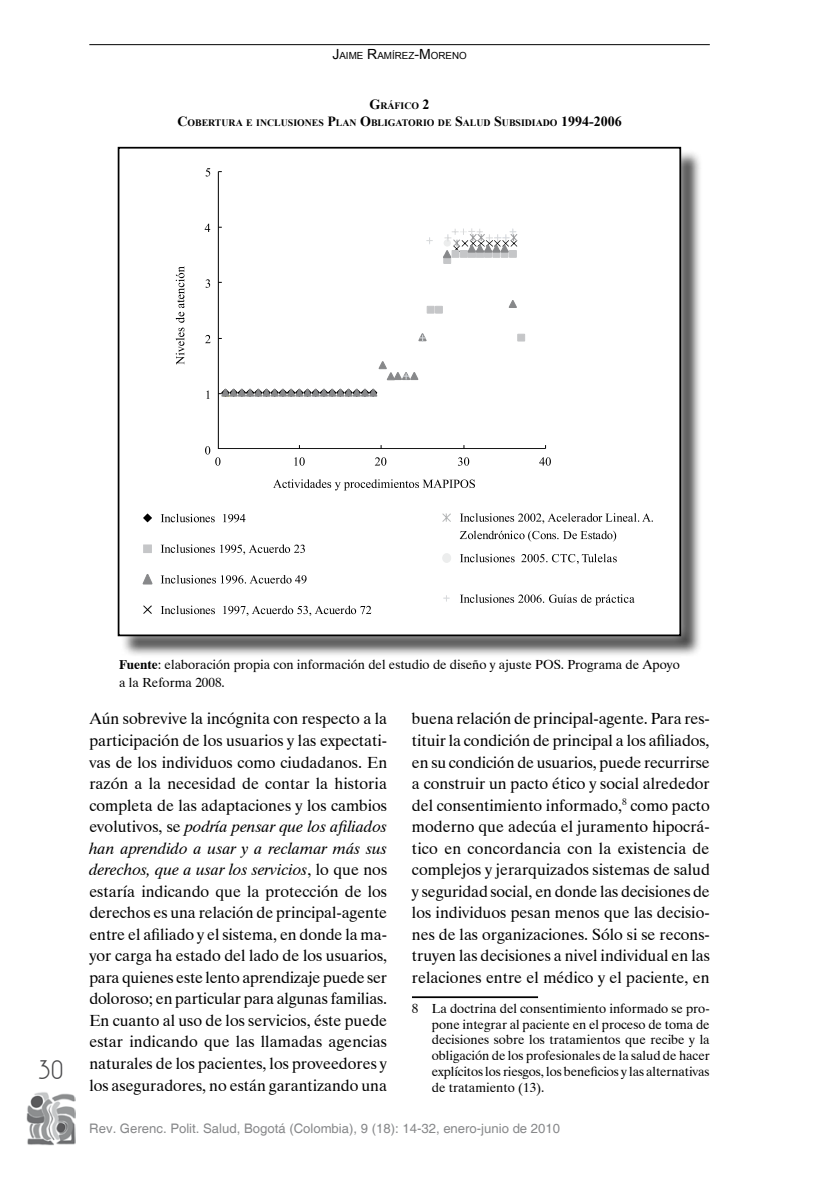
<style>
.page{position:relative;width:819px;height:1191px;background:#fff}
.page>*{position:absolute;margin:0;border:0;box-sizing:border-box;transform-origin:0 0}
.t1{font:28px "Plaza D";color:#4b4b4d}
.t2{font:16.1px/21.5px "Dutch 801 BT";color:#000;text-align:justify}
.t3{font:13.12px/15.8px "Dutch 801 BT";color:#000;text-align:justify}
.t4{font:13.12px "Helvetica";color:#87888a}
.t5{font:700 9.8px/16.8px "Times New Roman";color:#000;text-align:center}
.t6{font:9.8px "Arial";color:#000}
.s1{font-size:14px}
.s2{font-weight:700}
.s3{font-style:italic}
</style>
<div class="page">
<img style="left:26px;top:1092px;width:49px;height:53px">
<hr style="left:89px;top:44px;width:620px;height:1px;background:#000">
<hr style="left:412px;top:996px;width:126px;height:2px;background:#000">
<div style="left:106px;top:136px;width:595px;height:521px;background:#fff;opacity:.75"></div>
<div style="left:119px;top:148px;width:561px;height:487px;background:#fff"></div>
<div style="left:118px;top:147px;width:563px;height:489px;border:2px solid #000"></div>
<svg style="left:176px;top:267px;width:8px;height:98px"></svg>
<hr style="left:218px;top:172px;width:1px;height:276px;background:#000">
<hr style="left:218px;top:448px;width:327px;height:1px;background:#000">
<svg style="left:206px;top:390px;width:3px;height:9px"></svg>
<svg style="left:205px;top:335px;width:5px;height:8px"></svg>
<svg style="left:205px;top:279px;width:5px;height:9px"></svg>
<svg style="left:205px;top:224px;width:5px;height:8px"></svg>
<svg style="left:205px;top:168px;width:5px;height:8px"></svg>
<svg style="left:205px;top:446px;width:15px;height:20px"></svg>
<svg style="left:294px;top:457px;width:11px;height:9px"></svg>
<svg style="left:375px;top:457px;width:11px;height:9px"></svg>
<svg style="left:458px;top:457px;width:11px;height:9px"></svg>
<svg style="left:539px;top:457px;width:12px;height:9px"></svg>
<svg style="left:273px;top:479px;width:202px;height:11px"></svg>
<div style="left:427px;top:306px;width:7px;height:7px;background:#c5c6c8"></div>
<div style="left:427px;top:306px;width:7px;height:7px;border:1px solid #c5c6c8"></div>
<div style="left:435px;top:306px;width:7px;height:7px;background:#c5c6c8"></div>
<div style="left:435px;top:306px;width:7px;height:7px;border:1px solid #c5c6c8"></div>
<div style="left:444px;top:256px;width:6px;height:7px;background:#c5c6c8"></div>
<div style="left:443px;top:256px;width:8px;height:8px;border:1px solid #c5c6c8"></div>
<div style="left:517px;top:334px;width:7px;height:7px;background:#c5c6c8"></div>
<div style="left:517px;top:334px;width:8px;height:7px;border:1px solid #c5c6c8"></div>
<svg style="left:508px;top:300px;width:9px;height:8px"></svg>
<svg style="left:443px;top:228px;width:75px;height:32px"></svg>
<svg style="left:218px;top:359px;width:200px;height:40px"></svg>
<svg style="left:143px;top:513px;width:9px;height:9px"></svg>
<svg style="left:161px;top:514px;width:84px;height:8px"></svg>
<div style="left:143px;top:544px;width:9px;height:9px;background:#c5c6c8"></div>
<svg style="left:161px;top:544px;width:144px;height:11px"></svg>
<svg style="left:142px;top:574px;width:11px;height:10px"></svg>
<svg style="left:161px;top:575px;width:145px;height:8px"></svg>
<svg style="left:143px;top:605px;width:9px;height:9px"></svg>
<svg style="left:161px;top:605px;width:210px;height:11px"></svg>
<svg style="left:442px;top:513px;width:9px;height:9px"></svg>
<svg style="left:460px;top:513px;width:193px;height:10px"></svg>
<svg style="left:460px;top:530px;width:156px;height:11px"></svg>
<div style="left:442px;top:553px;width:8px;height:9px;background:#eceded;border-radius:50%"></div>
<div style="left:442px;top:553px;width:9px;height:10px;border:1px solid #eceded;border-radius:50%"></div>
<svg style="left:460px;top:554px;width:156px;height:10px"></svg>
<svg style="left:460px;top:594px;width:174px;height:11px"></svg>
<svg style="left:443px;top:595px;width:6px;height:6px"></svg>
<svg style="left:418px;top:333px;width:9px;height:9px"></svg>
<svg style="left:426px;top:237px;width:6px;height:7px"></svg>
<p class="t6" style="left:332px;top:49px;width:136px"><span class="s1">J</span>AIME <span class="s1">R</span>AMÍREZ<span class="s1">-M</span> ORENO</p>
<p class="t5" style="left:177px;top:97px;width:446px"><span class="s1">G</span>RÁFICO <span class="s1">2<br>C</span>OBERTURA E INCLUSIONES <span class="s1">P</span>LAN <span class="s1">O</span>BLIGATORIO DE <span class="s1">S</span>ALUD <span class="s1">S</span>UBSIDIADO <span class="s1">1994-2006</span></p>
<h1 class="t1" style="left:38px;top:1055px;width:27px">30</h1>
<p class="t3" style="left:119px;top:655px;width:562px;line-height:17.5px"><span class="s2">Fuente</span>: elaboración propia con información del estudio de diseño y ajuste POS. Programa de Apoyo a la Reforma 2008.</p>
<p class="t2" style="left:89px;top:707px;width:299px">Aún sobrevive la incógnita con respecto a la participación de los usuarios y las expectati&shy;vas de los individuos como ciudadanos. En razón a la necesidad de contar la historia completa de las adaptaciones y los cambios evolutivos, se <span class="s3">podría pensar que los afiliados han aprendido a usar y a reclamar más sus derechos, que a usar los servicios</span>, lo que nos estaría indicando que la protección de los derechos es una relación de principal-agente entre el afiliado y el sistema, en donde la ma&shy;yor carga ha estado del lado de los usuarios, para quienes este lento aprendizaje puede ser doloroso; en particular para algunas familias.<br>En cuanto al uso de los servicios, éste puede estar indicando que las llamadas agencias naturales de los pacientes, los proveedores y los aseguradores, no están garantizando una</p>
<p class="t2" style="left:412px;top:707px;width:299px">buena relación de principal-agente. Para res&shy;tituir la condición de principal a los afiliados, en su condición de usuarios, puede recurrirse a construir un pacto ético y social alrededor del consentimiento informado,<sup>8</sup> como pacto moderno que adecúa el juramento hipocrá&shy;tico en concordancia con la existencia de complejos y jerarquizados sistemas de salud y seguridad social, en donde las decisiones de los individuos pesan menos que las decisio&shy;nes de las organizaciones. Sólo si se recons&shy;truyen las decisiones a nivel individual en las relaciones entre el médico y el paciente, en</p>
<p class="t3" style="left:432px;top:1000px;width:279px;text-indent:-20px">8 La doctrina del consentimiento informado se pro&shy;pone integrar al paciente en el proceso de toma de decisiones sobre los tratamientos que recibe y la obligación de los profesionales de la salud de hacer explícitos los riesgos, los beneficios y las alternativas de tratamiento (13).</p>
<p class="t4" style="left:89px;top:1121px;width:472px">Rev. Gerenc. Polit. Salud, Bogotá (Colombia), 9 (18): 14-32, enero-junio de 2010</p>
</div>
